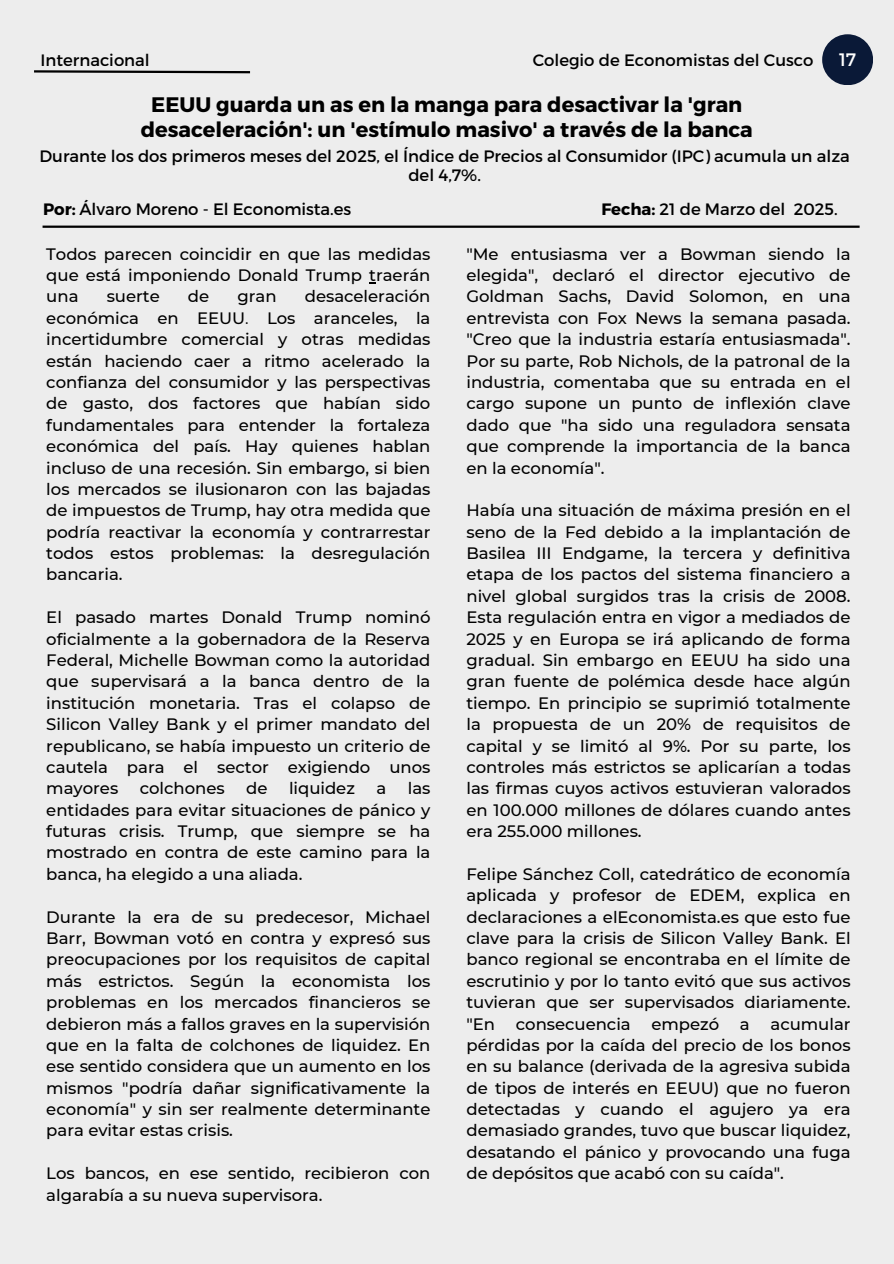
<style>
.page{position:relative;width:894px;height:1264px;background:#fff}
.page>*{position:absolute;margin:0;border:0;box-sizing:border-box;transform-origin:0 0}
.t1{font:700 21px/24.8px "Montserrat";color:#000;text-align:center}
.t2{font:18px "Montserrat";color:#fff}
.t3{font:500 16.5px/21.3px "Montserrat";color:#000;text-align:justify}
.t4{font:16.5px/19.2px "Montserrat";color:#000;text-align:center}
.s1{font-weight:700}
.s2{font-weight:400}
</style>
<div class="page">
<div style="left:0;top:0;width:893px;height:1263px;background:#ededed"></div>
<div style="left:821px;top:34px;width:51px;height:51px;background:#0a1937;border-radius:50%"></div>
<svg style="left:34px;top:70px;width:217px;height:4px"></svg>
<hr style="left:43px;top:225px;width:816px;height:3px;background:#000">
<p class="t4" style="left:41px;top:50px;width:111px">Internacional</p>
<p class="t4" style="left:532px;top:50px;width:282px">Colegio de Economistas del Cusco</p>
<p class="t2" style="left:838px;top:48px;width:19px">17</p>
<h2 class="t1" style="left:141px;top:91px;width:613px">EEUU guarda un as en la manga para desactivar la 'gran desaceleración': un 'estímulo masivo' a través de la banca</h2>
<h2 class="t4" style="left:39px;top:146px;width:811px">Durante los dos primeros meses del 2025, el Índice de Precios al Consumidor (IPC) acumula un alza del 4,7%.</h2>
<p class="t4" style="left:43px;top:199px;width:309px"><span class="s1">Por:</span> Álvaro Moreno - El Economista.es</p>
<p class="t4" style="left:601px;top:199px;width:238px"><span class="s1">Fecha:</span> 21 de Marzo del 2025.</p>
<p class="t3" style="left:466px;top:243px;width:385px">"Me entusiasma ver a Bowman siendo la elegida", declaró el director ejecutivo de Goldman Sachs, David Solomon, en una entrevista con Fox News la semana pasada. "Creo que la industria estaría entusiasmada".<br>Por su parte, Rob Nichols, de la patronal de la industria, comentaba que su entrada en el cargo supone un punto de inflexión clave dado que "ha sido una reguladora sensata que comprende la importancia de la banca en la economía".</p>
<h2 class="t3" style="left:466px;top:499px;width:385px">Había una situación de máxima presión en el seno de la Fed debido a la implantación de Basilea III Endgame, la tercera y definitiva etapa de los pactos del sistema financiero a nivel global surgidos tras la crisis de 2008.<br>Esta regulación entra en vigor a mediados de 2025 y en Europa se irá aplicando de forma gradual. Sin embargo en EEUU ha sido una gran fuente de polémica desde hace algún tiempo. En principio se suprimió totalmente la propuesta de un 20% de requisitos de capital y se limitó al 9%. Por su parte, los controles más estrictos se aplicarían a todas las firmas cuyos activos estuvieran valorados en 100.000 millones de dólares cuando antes era 255.000 millones.</h2>
<h2 class="t3" style="left:466px;top:863px;width:385px">Felipe Sánchez Coll, catedrático de economía aplicada y profesor de EDEM, explica en declaraciones a elEconomista.es que esto fue clave para la crisis de Silicon Valley Bank. El banco regional se encontraba en el límite de escrutinio y por lo tanto evitó que sus activos tuvieran que ser supervisados diariamente. "En</h2>
<p class="t3" style="left:46px;top:243px;width:385px">Todos parecen coincidir en que las medidas que está imponiendo Donald Trump traerán una</p>
<p class="t3" style="left:46px;top:286px;width:385px;text-indent:258px">desaceleración económica en EEUU<span class="s2">.</span> Los aranceles, la incertidumbre comercial y otras medidas están haciendo caer a ritmo acelerado la confianza del consumidor y las perspectivas de gasto, dos factores que habían sido fundamentales para entender la fortaleza económica del país. Hay quienes hablan incluso de una recesión. Sin embargo, si bien los mercados se ilusionaron con las bajadas de impuestos de Trump, hay otra medida que podría reactivar la economía y contrarrestar todos estos problemas: la desregulación bancaria.</p>
<h1 class="t3" style="left:46px;top:606px;width:385px">El pasado martes Donald Trump nominó oficialmente a la gobernadora de la Reserva Federal, Michelle Bowman como la autoridad que supervisará a la banca dentro de la institución monetaria. Tras el colapso de Silicon Valley Bank y el primer mandato del republicano, se había impuesto un criterio de cautela para el sector exigiendo unos mayores</h1>
<p class="t3" style="left:107px;top:286px;width:55px">suerte</p>
<p class="t3" style="left:188px;top:286px;width:23px">de</p>
<p class="t3" style="left:237px;top:286px;width:41px">gran</p>
<h1 class="t3" style="left:140px;top:777px;width:86px">colchones</h1>
<h1 class="t3" style="left:246px;top:777px;width:23px">de</h1>
<h1 class="t3" style="left:289px;top:777px;width:67px">liquidez</h1>
<h1 class="t3" style="left:376px;top:777px;width:11px">a</h1>
<h1 class="t3" style="left:46px;top:777px;width:385px;text-indent:361px">las entidades para evitar situaciones de pánico y futuras crisis. Trump, que siempre se ha mostrado en contra de este camino para la banca, ha elegido a una aliada.</h1>
<p class="t3" style="left:46px;top:906px;width:385px">Durante la era de su predecesor, Michael Barr, Bowman votó en contra y expresó sus preocupaciones por los requisitos de capital más estrictos. Según la economista los problemas en los mercados financieros se debieron más a fallos graves en la supervisión que en la falta de colchones de liquidez. En ese sentido considera que un aumento en los mismos "podría dañar significativamente la economía" y sin ser realmente determinante para evitar estas crisis.</p>
<p class="t3" style="left:46px;top:1162px;width:385px">Los bancos, en ese sentido, recibieron con algarabía a su nueva supervisora.</p>
<h2 class="t3" style="left:515px;top:1012px;width:116px">consecuencia</h2>
<h2 class="t3" style="left:651px;top:1012px;width:69px">empezó</h2>
<h2 class="t3" style="left:739px;top:1012px;width:11px">a</h2>
<h2 class="t3" style="left:466px;top:1012px;width:385px;text-indent:304px">acumular pérdidas por la caída del precio de los bonos en su balance (derivada de la agresiva subida de tipos de interés en EEUU) que no fueron detectadas y cuando el agujero ya era demasiado grandes, tuvo que buscar liquidez, desatando el pánico y provocando una fuga de depósitos que acabó con su caída".</h2>
</div>
